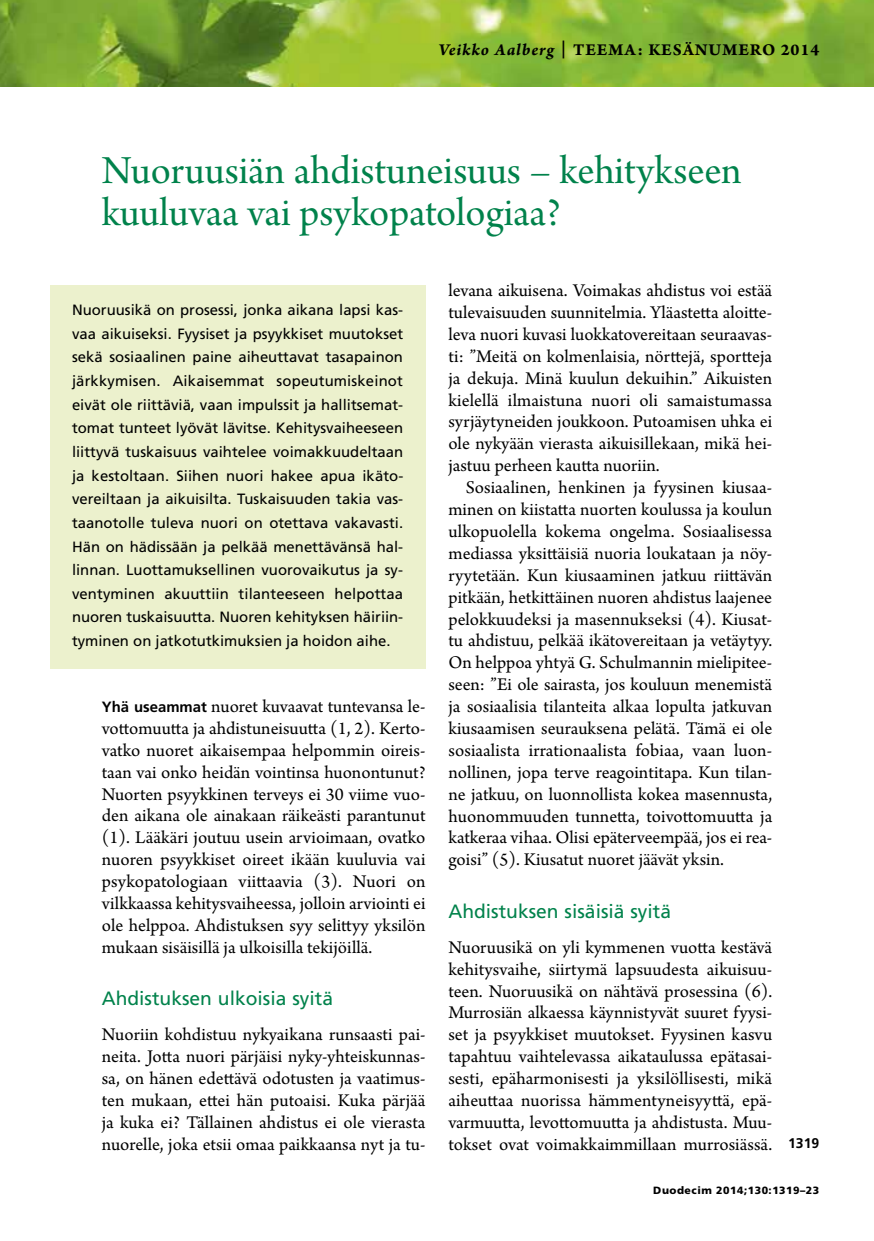
<style>
.page{position:relative;width:874px;height:1241px;background:#fff}
.page>*{position:absolute;margin:0;border:0;box-sizing:border-box;transform-origin:0 0}
.t1{font:42px/42px "Arno Pro Subhead";color:#00824b}
.t2{font:19.25px "Frutiger LT Std";color:#00824b}
.t3{font:18.9px/21.9px "Arno Pro";color:#000;text-align:justify}
.t4{font:17.5px "Arno Pro Bold Sm Text";letter-spacing:.05em;color:#000}
.t5{font:14.88px/23.6px "Frutiger LT Std";color:#000;text-align:justify}
.t6{font:700 14px "Frutiger LT Std";color:#000}
.t7{font:900 10.5px "Frutiger LT Std";letter-spacing:.05em;color:#000}
.s1{font-family:"Arno Pro Bold Italic Sm Text"}
.s2{font-family:"Frutiger LT Std";font-weight:700;font-size:14.88px}
</style>
<div class="page">
<img style="left:0;top:0;width:873px;height:87px">
<div style="left:50px;top:285px;width:375px;height:383px;background:#ecf1cd"></div>
<p class="t4" style="left:438px;top:39px;width:382px"><span class="s1">Veikko Aalberg</span> | TEEMA: KESÄNUMERO 2014</p>
<h1 class="t1" style="left:102px;top:152px;width:641px">Nuoruusiän ahdistuneisuus – kehitykseen kuuluvaa vai psykopatologiaa?</h1>
<p class="t5" style="left:72px;top:298px;width:332px">Nuoruusikä on prosessi, jonka aikana lapsi kas&shy;vaa aikuiseksi. Fyysiset ja psyykkiset muutokset sekä sosiaalinen paine aiheuttavat tasapainon järkkymisen. Aikaisemmat sopeutumiskeinot eivät ole riittäviä, vaan impulssit ja hallitsemat&shy;tomat tunteet lyövät lävitse. Kehitysvaiheeseen liittyvä tuskaisuus vaihtelee voimakkuudeltaan ja kestoltaan. Siihen nuori hakee apua ikäto&shy;vereiltaan ja aikuisilta. Tuskaisuuden takia vas&shy;taanotolle tuleva nuori on otettava vakavasti.<br>Hän on hädissään ja pelkää menettävänsä hal&shy;linnan. Luottamuksellinen vuorovaikutus ja sy&shy;ventyminen akuuttiin tilanteeseen helpottaa nuoren tuskaisuutta. Nuoren kehityksen häiriin&shy;tyminen on jatkotutkimuksien ja hoidon aihe.</p>
<p class="t3" style="left:102px;top:696px;width:325px"><span class="s2">Yhä useammat</span> nuoret kuvaavat tuntevansa le&shy;vottomuutta ja ahdistuneisuutta (1, 2). Kerto&shy;vatko nuoret aikaisempaa helpommin oireis&shy;taan vai onko heidän vointinsa huonontunut?<br>Nuorten psyykkinen terveys ei 30 viime vuo&shy;den aikana ole ainakaan räikeästi parantunut (1). Lääkäri joutuu usein arvioimaan, ovatko nuoren psyykkiset oireet ikään kuuluvia vai psykopatologiaan viittaavia (3). Nuori on vilkkaassa kehitysvaiheessa, jolloin arviointi ei ole helppoa. Ahdistuksen syy selittyy yksilön mukaan sisäisillä ja ulkoisilla tekijöillä.</p>
<p class="t2" style="left:102px;top:987px;width:233px">Ahdistuksen ulkoisia syitä</p>
<p class="t3" style="left:102px;top:1024px;width:325px">Nuoriin kohdistuu nykyaikana runsaasti pai&shy;neita. Jotta nuori pärjäisi nyky-yhteiskunnas&shy;sa, on hänen edettävä odotusten ja vaatimus&shy;ten mukaan, ettei hän putoaisi. Kuka pärjää ja kuka ei? Tällainen ahdistus ei ole vierasta nuorelle, joka etsii omaa paikkaansa nyt ja tu-</p>
<p class="t3" style="left:448px;top:280px;width:325px">levana aikuisena. Voimakas ahdistus voi estää tulevaisuuden suunnitelmia. Yläastetta aloitte&shy;leva nuori kuvasi luokkatovereitaan seuraavas&shy;ti: ”Meitä on kolmenlaisia, nörttejä, sportteja ja dekuja. Minä kuulun dekuihin.” Aikuisten kielellä ilmaistuna nuori oli samaistumassa syrjäytyneiden joukkoon. Putoamisen uhka ei ole nykyään vierasta aikuisillekaan, mikä hei&shy;jastuu perheen kautta nuoriin.</p>
<p class="t3" style="left:448px;top:477px;width:325px;text-align:left;text-indent:17px">Sosiaalinen, henkinen ja fyysinen kiusaa&shy;minen on kiistatta nuorten koulussa ja koulun ulkopuolella kokema ongelma. Sosiaalisessa mediassa yksittäisiä nuoria loukataan ja nöy&shy;ryytetään. Kun kiusaaminen jatkuu riittävän pitkään, hetkittäinen nuoren ahdistus laajenee pelokkuudeksi ja masennukseksi (4). Kiusat&shy;tu ahdistuu, pelkää ikätovereitaan ja vetäytyy.<br>On helppoa yhtyä G. Schulmannin mielipitee&shy;seen: ”Ei ole sairasta, jos kouluun menemistä ja sosiaalisia tilanteita alkaa lopulta jatkuvan kiusaamisen seurauksena pelätä. Tämä ei ole sosiaalista irrationaalista fobiaa, vaan luon&shy;nollinen, jopa terve reagointitapa. Kun tilan&shy;ne jatkuu, on luonnollista kokea masennusta, huonommuuden tunnetta, toivottomuutta ja katkeraa vihaa. Olisi epäterveempää, jos ei rea&shy;goisi” (5). Kiusatut nuoret jäävät yksin.</p>
<p class="t2" style="left:448px;top:899px;width:224px">Ahdistuksen sisäisiä syitä</p>
<p class="t3" style="left:448px;top:937px;width:325px">Nuoruusikä on yli kymmenen vuotta kestävä kehitysvaihe, siirtymä lapsuudesta aikuisuu&shy;teen. Nuoruusikä on nähtävä prosessina (6).<br>Murrosiän alkaessa käynnistyvät suuret fyysi&shy;set ja psyykkiset muutokset. Fyysinen kasvu tapahtuu vaihtelevassa aikataulussa epätasai&shy;sesti, epäharmonisesti ja yksilöllisesti, mikä aiheuttaa nuorissa hämmentyneisyyttä, epä&shy;varmuutta, levottomuutta ja ahdistusta. Muu&shy;tokset ovat voimakkaimmillaan murrosiässä.</p>
<p class="t6" style="left:787px;top:1134px;width:33px">1319</p>
<p class="t7" style="left:653px;top:1183px;width:167px">Duodecim 2014;130:1319–23</p>
</div>
